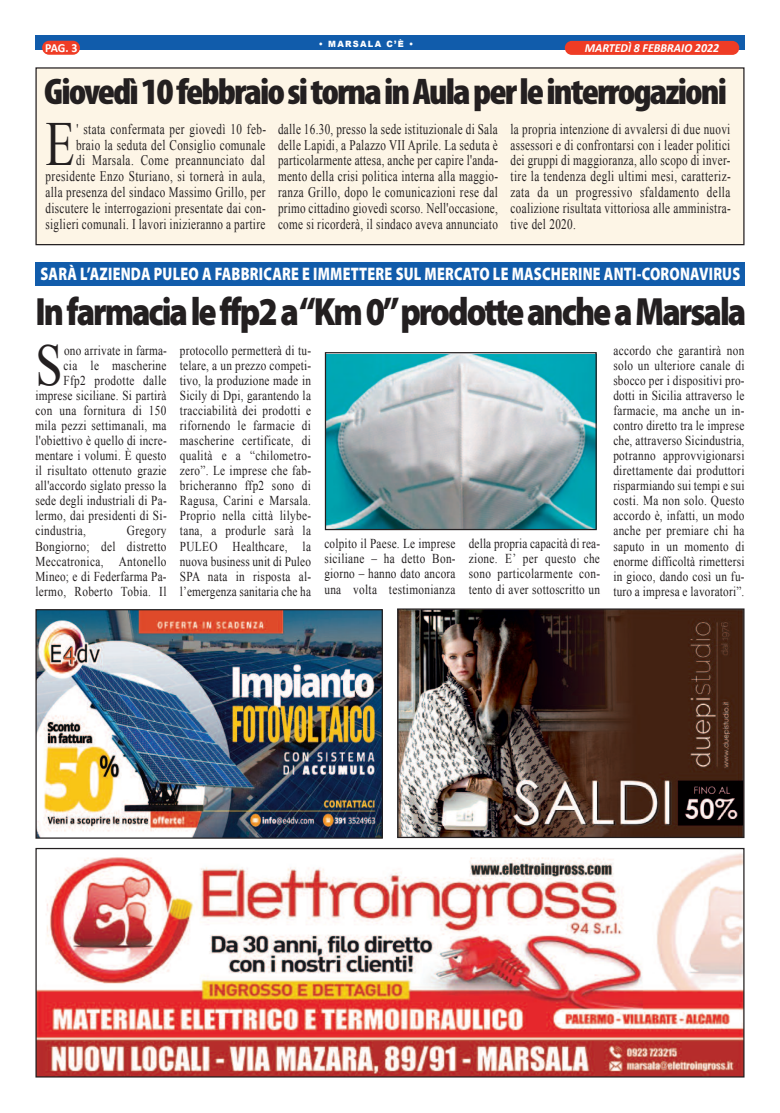
<style>
.page{position:relative;width:780px;height:1113px;background:#fff}
.page>*{position:absolute;margin:0;border:0;box-sizing:border-box;transform-origin:0 0}
.t1{font:62.62px "Times New Roman";color:#231f20;scale:.76 1}
.t2{font:59px "Times New Roman";color:#231f20;scale:.83 1}
.t3{font:900 39.62px "Myriad Pro";letter-spacing:-.06em;color:#231f20;scale:.85 1}
.t4{font:900 condensed 37.25px "Myriad Pro";letter-spacing:-.05em;color:#231f20;scale:1.05 1}
.t5{font:900 18.12px "Myriad Pro";letter-spacing:.015em;color:#fff;scale:.78 1}
.t6{font:14.62px/15.9px "Times New Roman";letter-spacing:.03em;color:#231f20;text-align:justify;scale:.76 1}
.t7{font:13.62px/15px "Times New Roman";letter-spacing:.025em;color:#231f20;text-align:justify;scale:.83 1}
.t8{font:italic 700 12.38px "Calibri";color:#fff;scale:.96 1}
.t9{font:700 12.38px "Calibri";color:#fff;scale:.96 1}
.t10{font:900 8.62px "Arial";letter-spacing:.15em;color:#fff;scale:.96 1}
</style>
<div class="page">
<div style="left:35px;top:35px;width:709px;height:14px;background:#115cab"></div>
<div style="left:42px;top:41px;width:38px;height:14px;background:#ef3c25;border-radius:7px"></div>
<div style="left:564px;top:41px;width:175px;height:14px;background:#ef3c25;border-radius:7px"></div>
<img style="left:37px;top:853px;width:705px;height:222px">
<div style="left:35px;top:848px;width:709px;height:229px;border:1px solid #231f20"></div>
<img style="left:37px;top:611px;width:344px;height:225px">
<div style="left:35px;top:609px;width:348px;height:229px;border:1px solid #231f20"></div>
<img style="left:399px;top:610px;width:343px;height:226px">
<div style="left:397px;top:608px;width:347px;height:230px;border:1px solid #231f20"></div>
<div style="left:36px;top:68px;width:707px;height:177px;background:#fdf5e6"></div>
<div style="left:35px;top:67px;width:709px;height:178px;border:1px solid #231f20"></div>
<div style="left:35px;top:262px;width:709px;height:24px;background:#115cab"></div>
<img style="left:327px;top:354px;width:267px;height:174px">
<div style="left:325px;top:352px;width:271px;height:178px;border:1px solid #231f20"></div>
<p class="t10" style="left:319px;top:37px;width:100px">• MARSALA C’È •</p>
<p class="t9" style="left:45px;top:43px;width:35px">PAG. 3</p>
<p class="t8" style="left:584px;top:42px;width:141px">MARTEDÌ 8 FEBBRAIO 2022</p>
<h3 class="t4" style="left:44px;top:79px;width:651px">Giovedì10febbraiositornainAulaperleinterrogazioni</h3>
<p class="t6" style="left:46px;top:121px;width:292px;text-align:right">' stata confermata per giovedì 10 feb-<br>braio la seduta del Consiglio comunale<br>di Marsala. Come preannunciato dal presidente Enzo Sturiano, si tornerà in aula, alla presenza del sindaco Massimo Grillo, per discutere le interrogazioni presentate dai con&shy;siglieri comunali. I lavori inizieranno a partire</p>
<p class="t6" style="left:278px;top:121px;width:291px">dalle 16.30, presso la sede istituzionale di Sala delle Lapidi, a Palazzo VII Aprile. La seduta è particolarmente attesa, anche per capire l'anda&shy;mento della crisi politica interna alla maggio&shy;ranza Grillo, dopo le comunicazioni rese dal primo cittadino giovedì scorso. Nell'occasione, come si ricorderà, il sindaco aveva annunciato</p>
<p class="t6" style="left:510px;top:121px;width:291px">la propria intenzione di avvalersi di due nuovi assessori e di confrontarsi con i leader politici dei gruppi di maggioranza, allo scopo di inver&shy;tire la tendenza degli ultimi mesi, caratteriz&shy;zata da un progressivo sfaldamento della coalizione risultata vittoriosa alle amministra&shy;tive del 2020.</p>
<h1 class="t1" style="left:46px;top:110px;width:40px">E</h1>
<h3 class="t5" style="left:40px;top:267px;width:898px">SARÀ L’AZIENDA PULEO A FABBRICARE E IMMETTERE SUL MERCATO LE MASCHERINE ANTI-CORONAVIRUS</h3>
<h3 class="t3" style="left:35px;top:297px;width:837px">Infarmacialeffp2a“Km0”prodotteancheaMarsala</h3>
<h2 class="t2" style="left:35px;top:332px;width:34px">S</h2>
<p class="t7" style="left:64px;top:342px;width:125px">ono arrivate in farma-</p>
<p class="t7" style="left:64px;top:357px;width:125px">cia le mascherine</p>
<p class="t7" style="left:64px;top:373px;width:125px">Ffp2 prodotte dalle</p>
<p class="t7" style="left:35px;top:388px;width:159px">imprese siciliane. Si partirà</p>
<p class="t7" style="left:35px;top:403px;width:159px">con una fornitura di 150</p>
<p class="t7" style="left:35px;top:418px;width:159px">mila pezzi settimanali, ma</p>
<p class="t7" style="left:35px;top:433px;width:160px">l'obiettivo è quello di incre-</p>
<p class="t7" style="left:35px;top:448px;width:159px">mentare i volumi. È questo</p>
<p class="t7" style="left:35px;top:463px;width:159px">il risultato ottenuto grazie</p>
<p class="t7" style="left:35px;top:478px;width:159px">all'accordo siglato presso la</p>
<p class="t7" style="left:35px;top:493px;width:160px">sede degli industriali di Pa-</p>
<p class="t7" style="left:35px;top:508px;width:160px">lermo, dai presidenti di Si-</p>
<p class="t7" style="left:35px;top:523px;width:62px">cindustria,</p>
<p class="t7" style="left:35px;top:523px;width:160px;text-indent:92px">Gregory Bongiorno; del distretto Meccatronica, Antonello Mineo; e di Federfarma Pa&shy;lermo, Roberto Tobia. Il</p>
<p class="t7" style="left:180px;top:342px;width:160px">protocollo permetterà di tu&shy;telare, a un prezzo competi&shy;tivo, la produzione made in Sicily di Dpi, garantendo la tracciabilità dei prodotti e rifornendo le farmacie di mascherine certificate, di qualità e a “chilometro&shy;zero”. Le imprese che fab&shy;bricheranno ffp2 sono di Ragusa, Carini e Marsala.<br>Proprio nella città lilybe&shy;tana, a produrle sarà la PULEO Healthcare, la nuova business unit di Puleo SPA nata in risposta al&shy;l’emergenza sanitaria che ha</p>
<p class="t7" style="left:324px;top:536px;width:160px">colpito il Paese. Le imprese siciliane – ha detto Bon&shy;giorno – hanno dato ancora una volta testimonianza</p>
<p class="t7" style="left:469px;top:536px;width:160px">della propria capacità di rea&shy;zione. E’ per questo che sono particolarmente con&shy;tento di aver sottoscritto un</p>
<p class="t7" style="left:613px;top:342px;width:160px">accordo che garantirà non solo un ulteriore canale di sbocco per i dispositivi pro&shy;dotti in Sicilia attraverso le farmacie, ma anche un in&shy;contro diretto tra le imprese che, attraverso Sicindustria, potranno approvvigionarsi direttamente dai produttori risparmiando sui tempi e sui costi. Ma non solo. Questo accordo è, infatti, un modo anche per premiare chi ha saputo in un momento di enorme difficoltà rimettersi in gioco, dando così un fu&shy;turo a impresa e lavoratori”.</p>
</div>
